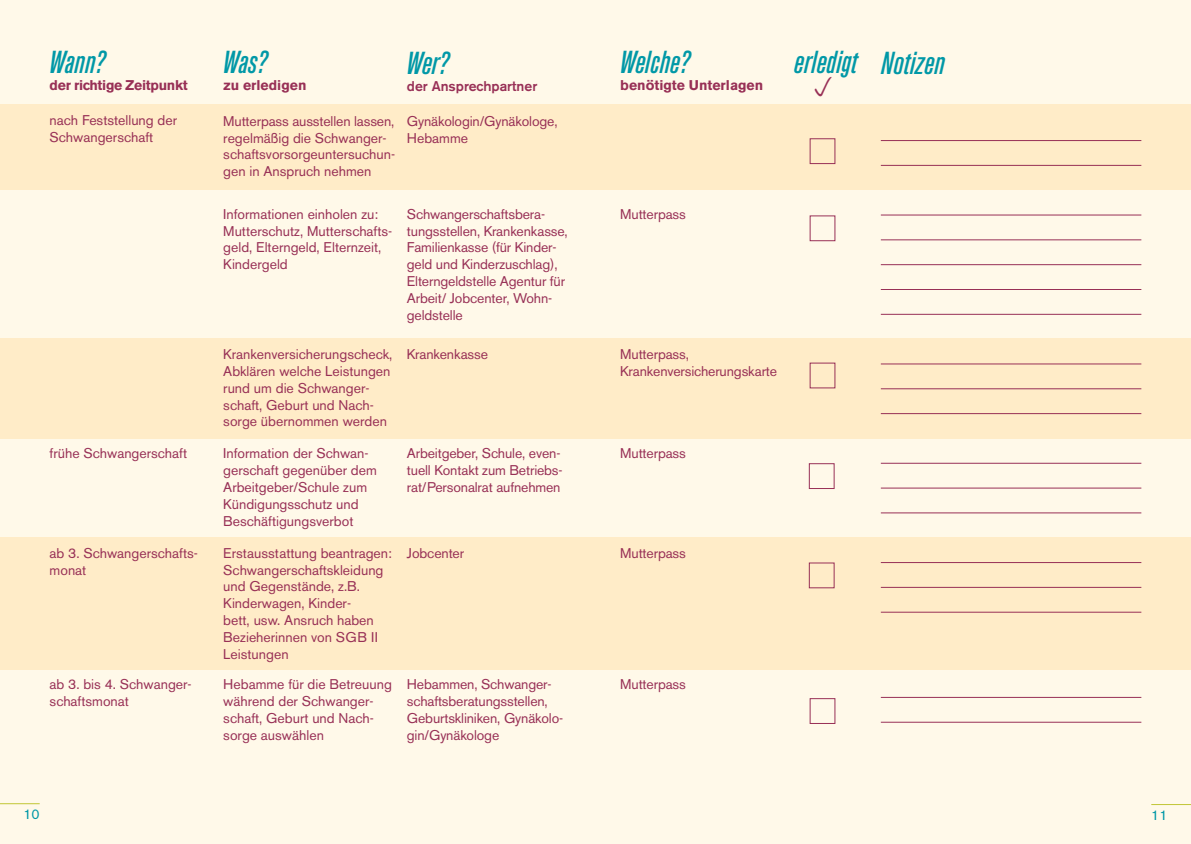
<style>
.page{position:relative;width:1191px;height:844px;background:#fff}
.page>*{position:absolute;margin:0;border:0;box-sizing:border-box;transform-origin:0 0}
.t1{font:italic 500 31.5px "Akzidenz Grotesk Condensed BQ";color:#0098a7}
.t2{font:14px/16.8px "Akzidenz Grotesk BE";color:#983056}
.t3{font:700 14px "Akzidenz Grotesk BE";color:#983056}
.t4{font:700 14px "Akzidenz Grotesk BE";letter-spacing:-.02em;color:#983056}
.t5{font:500 14px "Akzidenz Grotesk BE";color:#983056}
.t6{font:14px "Akzidenz Grotesk BE";color:#0098a7}
</style>
<div class="page">
<div style="left:0;top:0;width:1191px;height:843px;background:#fff9e9"></div>
<hr style="left:0;top:803px;width:40px;height:1px;background:#c1c635">
<hr style="left:1151px;top:803px;width:40px;height:1px;background:#c1c635">
<div style="left:0;top:105px;width:1191px;height:85px;background:#ffecc8"></div>
<div style="left:0;top:338px;width:1191px;height:101px;background:#ffecc8"></div>
<div style="left:0;top:537px;width:1191px;height:133px;background:#ffecc8"></div>
<hr style="left:881px;top:140px;width:260px;height:1px;background:#983056">
<hr style="left:881px;top:165px;width:260px;height:1px;background:#983056">
<hr style="left:881px;top:214px;width:260px;height:1px;background:#983056">
<hr style="left:881px;top:239px;width:260px;height:1px;background:#983056">
<hr style="left:881px;top:264px;width:260px;height:1px;background:#983056">
<hr style="left:881px;top:289px;width:260px;height:1px;background:#983056">
<hr style="left:881px;top:314px;width:260px;height:1px;background:#983056">
<hr style="left:881px;top:363px;width:260px;height:1px;background:#983056">
<hr style="left:881px;top:388px;width:260px;height:1px;background:#983056">
<hr style="left:881px;top:413px;width:260px;height:1px;background:#983056">
<hr style="left:881px;top:462px;width:260px;height:1px;background:#983056">
<hr style="left:881px;top:562px;width:260px;height:1px;background:#983056">
<hr style="left:881px;top:487px;width:260px;height:1px;background:#983056">
<hr style="left:881px;top:586px;width:260px;height:1px;background:#983056">
<hr style="left:881px;top:512px;width:260px;height:1px;background:#983056">
<hr style="left:881px;top:611px;width:260px;height:1px;background:#983056">
<div style="left:809px;top:138px;width:26px;height:26px;border:1px solid #983056"></div>
<div style="left:809px;top:463px;width:25px;height:26px;border:1px solid #983056"></div>
<div style="left:809px;top:562px;width:25px;height:26px;border:1px solid #983056"></div>
<hr style="left:881px;top:696px;width:260px;height:1px;background:#983056">
<hr style="left:881px;top:721px;width:260px;height:1px;background:#983056">
<h1 class="t1" style="left:50px;top:44px;width:58px">Wann?</h1>
<p class="t4" style="left:50px;top:77px;width:140px">der richtige Zeitpunkt</p>
<p class="t2" style="left:50px;top:111px;width:129px">nach Feststellung der<br>Schwangerschaft</p>
<p class="t2" style="left:50px;top:445px;width:139px">frühe Schwangerschaft</p>
<p class="t2" style="left:50px;top:544px;width:150px">ab 3. Schwangerschafts&shy;monat</p>
<h1 class="t1" style="left:223px;top:44px;width:46px">Was?</h1>
<p class="t3" style="left:223px;top:77px;width:85px">zu erledigen</p>
<p class="t2" style="left:223px;top:112px;width:173px">Mutterpass ausstellen lassen, regelmäßig die Schwanger&shy;schaftsvorsorgeuntersuchun&shy;gen in Anspruch nehmen</p>
<p class="t2" style="left:223px;top:205px;width:170px">Informationen einholen zu:<br>Mutterschutz, Mutterschafts&shy;geld, Elterngeld, Elternzeit,<br>Kindergeld</p>
<p class="t2" style="left:223px;top:346px;width:170px">Krankenversicherungscheck,<br>Abklären welche Leistungen rund um die Schwanger&shy;schaft, Geburt und Nach&shy;sorge übernommen werden</p>
<p class="t2" style="left:223px;top:445px;width:155px">Information der Schwan&shy;gerschaft gegenüber dem<br>Arbeitgeber/Schule zum<br>Kündigungsschutz und<br>Beschäftigungsverbot</p>
<p class="t2" style="left:223px;top:544px;width:170px">Erstausstattung beantragen:<br>Schwangerschaftskleidung und Gegenstände, z.B.<br>Kinderwagen, Kinder-<br>bett, usw. Ansruch haben<br>Bezieherinnen von SGB II<br>Leistungen</p>
<h1 class="t1" style="left:407px;top:45px;width:44px">Wer?</h1>
<p class="t5" style="left:407px;top:77px;width:132px">der Ansprechpartner</p>
<p class="t2" style="left:407px;top:112px;width:152px">Gynäkologin/Gynäkologe,<br>Hebamme</p>
<p class="t2" style="left:407px;top:205px;width:162px">Schwangerschaftsbera&shy;tungsstellen, Krankenkasse,<br>Familienkasse (für Kinder&shy;geld und Kinderzuschlag),<br>Elterngeldstelle Agentur für<br>Arbeit/ Jobcenter, Wohn&shy;geldstelle</p>
<p class="t2" style="left:407px;top:346px;width:83px">Krankenkasse</p>
<p class="t2" style="left:407px;top:445px;width:157px">Arbeitgeber, Schule, even&shy;tuell Kontakt zum Betriebs&shy;rat/Personalrat aufnehmen</p>
<p class="t2" style="left:407px;top:544px;width:59px">Jobcenter</p>
<h1 class="t1" style="left:620px;top:44px;width:71px">Welche?</h1>
<p class="t3" style="left:620px;top:77px;width:144px">benötigte Unterlagen</p>
<p class="t2" style="left:620px;top:205px;width:67px">Mutterpass</p>
<p class="t2" style="left:620px;top:346px;width:158px">Mutterpass,<br>Krankenversicherungskarte</p>
<p class="t2" style="left:620px;top:445px;width:67px">Mutterpass</p>
<p class="t2" style="left:620px;top:544px;width:67px">Mutterpass</p>
<p class="t2" style="left:50px;top:675px;width:144px">ab 3. bis 4. Schwanger&shy;schaftsmonat</p>
<p class="t2" style="left:223px;top:675px;width:170px">Hebamme für die Betreuung während der Schwanger&shy;schaft, Geburt und Nach&shy;sorge auswählen</p>
<p class="t2" style="left:407px;top:675px;width:158px">Hebammen, Schwanger&shy;schaftsberatungsstellen,<br>Geburtskliniken, Gynäkolo&shy;gin/Gynäkologe</p>
<p class="t2" style="left:620px;top:675px;width:67px">Mutterpass</p>
<h1 class="t1" style="left:794px;top:44px;width:152px">erledigt Notizen</h1>
<p class="t6" style="left:23px;top:805px;width:18px">10</p>
<p class="t6" style="left:1151px;top:806px;width:18px">11</p>
</div>
